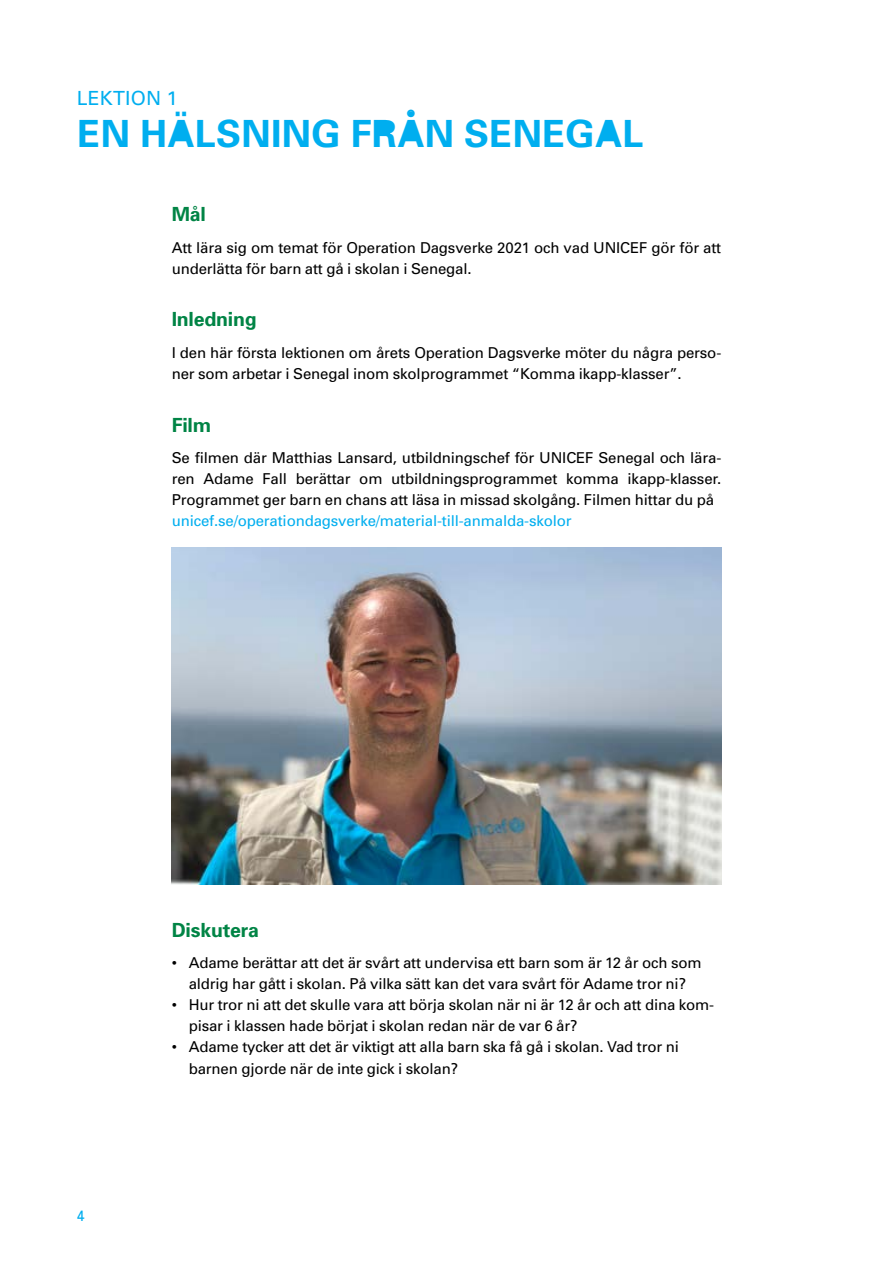
<style>
.page{position:relative;width:893px;height:1263px;background:#fff}
.page>*{position:absolute;margin:0;border:0;box-sizing:border-box;transform-origin:0 0}
.t1{font:700 37.5px "Univers";letter-spacing:.01em;color:#00aeef}
.t2{font:700 19.5px "Univers";letter-spacing:-.01em;color:#008445}
.t3{font:19.5px "Univers";letter-spacing:.01em;color:#00aeef}
.t4{font:15px/21px "Univers";letter-spacing:-.01em;color:#000}
.t5{font:15px "Univers";letter-spacing:-.01em;color:#00aeef}
.s1{font-family:"Univers LT Std"}
</style>
<div class="page">
<img style="left:172px;top:547px;width:549px;height:337px">
<div style="left:378px;top:123px;width:12px;height:10px;background:#00aeef"></div>
<svg style="left:176px;top:125px;width:11px;height:13px"></svg>
<svg style="left:405px;top:125px;width:12px;height:13px"></svg>
<svg style="left:603px;top:125px;width:12px;height:13px"></svg>
<svg style="left:408px;top:111px;width:6px;height:5px"></svg>
<h2 class="t3" style="left:77px;top:86px;width:102px">LEKTION 1</h2>
<h1 class="t1" style="left:77px;top:110px;width:568px">EN HÄLSNING FRÅN SENEGAL</h1>
<h2 class="t2" style="left:172px;top:202px;width:36px">Mål</h2>
<p class="t4" style="left:172px;top:236px;width:551px">Att lära sig om temat för Operation Dagsverke <span class="s1">2021</span> och vad UNICEF gör för att underlätta för barn att gå i skolan i Senegal.</p>
<h2 class="t2" style="left:172px;top:307px;width:87px">Inledning</h2>
<p class="t4" style="left:172px;top:342px;width:551px">I den här första lektionen om årets Operation Dagsverke möter du några perso&shy;ner som arbetar i Senegal inom skolprogrammet “Komma ikapp-klasser”.</p>
<h2 class="t2" style="left:172px;top:412px;width:41px">Film</h2>
<p class="t4" style="left:172px;top:447px;width:551px;text-align:justify">Se filmen där Matthias Lansard, utbildningschef för UNICEF Senegal och lära&shy;ren Adame Fall berättar om utbildningsprogrammet komma ikapp-klasser.<br>Programmet ger barn en chans att läsa in missad skolgång. Filmen hittar du på</p>
<p class="t5" style="left:172px;top:512px;width:402px">unicef.se/operationdagsverke/material-till-anmalda-skolor</p>
<p class="t5" style="left:77px;top:1206px;width:10px">4</p>
<h2 class="t2" style="left:172px;top:917px;width:89px">Diskutera</h2>
<p class="t4" style="left:172px;top:952px;width:531px;text-align:center">• Adame berättar att det är svårt att undervisa ett barn som är <span class="s1">12</span> år och som aldrig har gått i skolan. På vilka sätt kan det vara svårt för Adame tror ni?</p>
<p class="t4" style="left:189px;top:994px;width:527px;text-indent:-17px">• Hur tror ni att det skulle vara att börja skolan när ni är <span class="s1">12</span> år och att dina kom&shy;pisar i klassen hade börjat i skolan redan när de var <span class="s1">6</span> år?</p>
<p class="t4" style="left:189px;top:1036px;width:492px;text-indent:-17px">• Adame tycker att det är viktigt att alla barn ska få gå i skolan. Vad tror ni barnen gjorde när de inte gick i skolan?</p>
</div>
